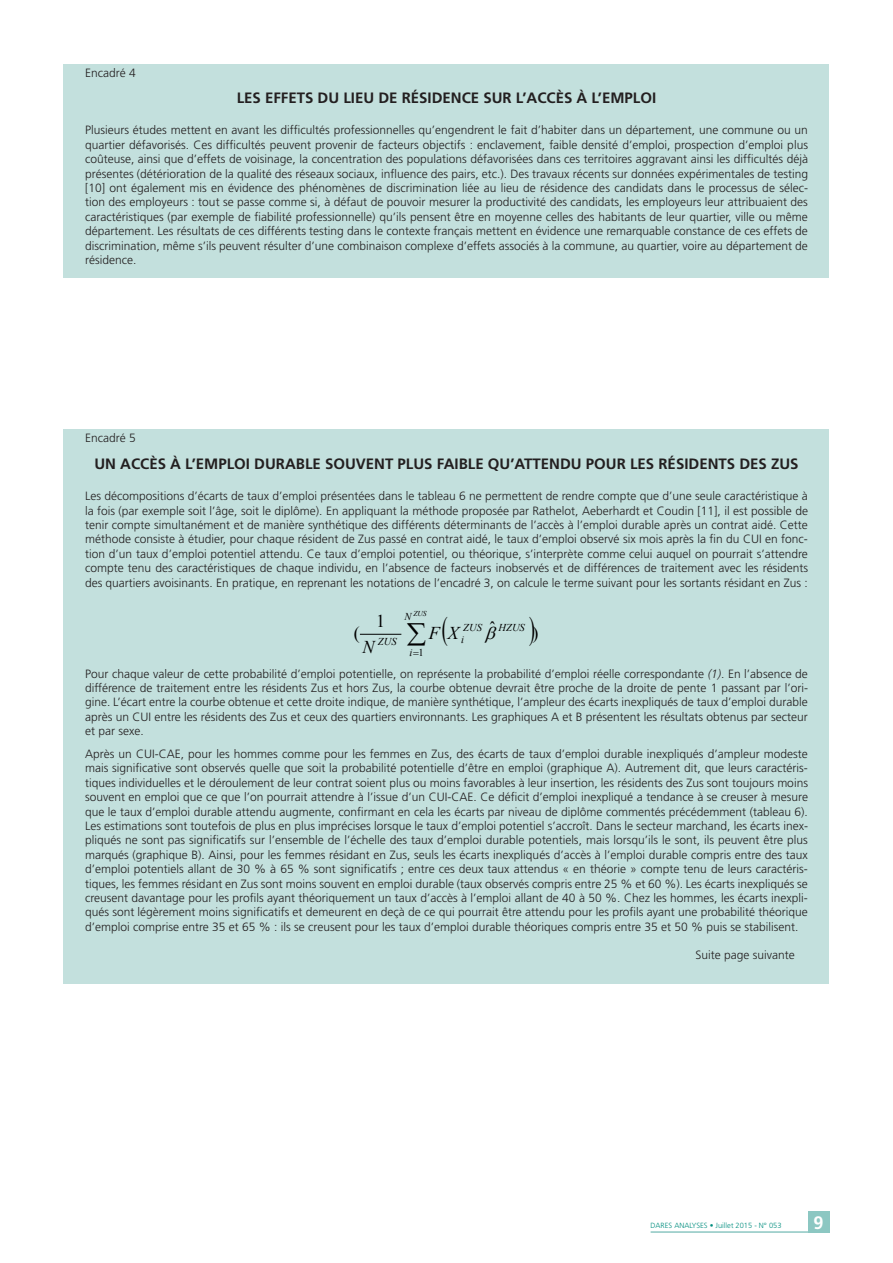
<style>
.page{position:relative;width:893px;height:1263px;background:#fff}
.page>*{position:absolute;margin:0;border:0;box-sizing:border-box;transform-origin:0 0}
.t1{font:18px "Times New Roman";color:#000}
.t2{font:italic 18px "Times New Roman";color:#000}
.t3{font:700 18px "Frutiger";color:#fff}
.t4{font:700 15px "Frutiger";color:#231f20}
.t5{font:300 12px/14.4px "Frutiger";color:#231f20;text-align:justify}
.t6{font:italic 10.5px "Times New Roman";color:#000}
.t7{font:10.5px "Times New Roman";color:#000}
.t8{font:300 7.5px "Frutiger";color:#008e7f}
.t9{font:italic 7.5px "Times New Roman";color:#000}
.s1{font-style:italic}
</style>
<div class="page">
<div style="left:64px;top:64px;width:765px;height:213px;background:#c3e0dd"></div>
<div style="left:64px;top:429px;width:765px;height:554px;background:#c3e0dd"></div>
<hr style="left:360px;top:634px;width:41px;height:1px;background:#000">
<div style="left:808px;top:1211px;width:21px;height:22px;background:#8cc7c2"></div>
<hr style="left:651px;top:1231px;width:178px;height:2px;background:#8cc7c2">
<p class="t5" style="left:85px;top:65px;width:52px">Encadré 4</p>
<p class="t4" style="left:237px;top:89px;width:301px">LES EFFETS DU LIEU DE RÉSIDENCE SUR L’ACC</p>
<p class="t4" style="left:556px;top:89px;width:102px">ÈS À L’EMPLOI</p>
<p class="t5" style="left:85px;top:123px;width:724px">Plusieurs études mettent en avant les difficultés professionnelles qu’engendrent le fait d’habiter dans un département, une commune ou un quartier défavorisés. Ces difficultés peuvent provenir de facteurs objectifs : enclavement, faible densité d’emploi, prospection d’emploi plus coûteuse, ainsi que d’effets de voisinage, la concentration des populations défavorisées dans ces territoires aggravant ainsi les difficultés déjà présentes (détérioration de la qualité des réseaux sociaux, influence des pairs, etc.). Des travaux récents sur données expérimentales de testing [10] ont également mis en évidence des phénomènes de discrimination liée au lieu de résidence des candidats dans le processus de sélec&shy;tion des employeurs : tout se passe comme si, à défaut de pouvoir mesurer la productivité des candidats, les employeurs leur attribuaient des caractéristiques (par exemple de fiabilité professionnelle) qu’ils pensent être en moyenne celles des habitants de leur quartier, ville ou même département. Les résultats de ces différents testing dans le contexte français mettent en évidence une remarquable constance de ces effets de discrimination, même s’ils peuvent résulter d’une combinaison complexe d’effets associés à la commune, au quartier, voire au département de résidence.</p>
<p class="t5" style="left:85px;top:431px;width:52px">Encadré 5</p>
<p class="t4" style="left:94px;top:455px;width:706px">U N ACCÈS À L’EMPLOI DURABLE SOUVENT PLUS FAIBLE QU’ATTENDU POUR LES RÉSIDENTS DES ZUS</p>
<p class="t5" style="left:85px;top:489px;width:724px">Les décompositions d’écarts de taux d’emploi présentées dans le tableau 6 ne permettent de rendre compte que d’une seule caractéristique à la fois (par exemple soit l’âge, soit le diplôme). En appliquant la méthode proposée par Rathelot, Aeberhardt et Coudin [11], il est possible de tenir compte simultanément et de manière synthétique des différents déterminants de l’accès à l’emploi durable après un contrat aidé. Cette méthode consiste à étudier, pour chaque résident de Zus passé en contrat aidé, le taux d’emploi observé six mois après la fin du CUI en fonc&shy;tion d’un taux d’emploi potentiel attendu. Ce taux d’emploi potentiel, ou théorique, s’interprète comme celui auquel on pourrait s’attendre compte tenu des caractéristiques de chaque individu, en l’absence de facteurs inobservés et de différences de traitement avec les résidents des quartiers avoisinants. En pratique, en reprenant les notations de l’encadré 3, on calcule le terme suivant pour les sortants résidant en Zus :</p>
<p class="t9" style="left:413px;top:608px;width:15px">ZUS</p>
<p class="t6" style="left:405px;top:610px;width:9px">N</p>
<p class="t6" style="left:410px;top:645px;width:4px">i</p>
<h1 class="t1" style="left:376px;top:609px;width:10px">1</h1>
<h1 class="t1" style="left:490px;top:616px;width:7px">ˆ</h1>
<p class="t6" style="left:463px;top:620px;width:20px">ZUS</p>
<p class="t6" style="left:499px;top:620px;width:28px">HZUS</p>
<h1 class="t1" style="left:354px;top:621px;width:7px">(</h1>
<h1 class="t1" style="left:533px;top:621px;width:7px">)</h1>
<p class="t6" style="left:378px;top:634px;width:20px">ZUS</p>
<h1 class="t2" style="left:429px;top:620px;width:37px">FX<sub>i</sub></h1>
<h1 class="t2" style="left:362px;top:635px;width:14px">N</h1>
<p class="t7" style="left:418px;top:645px;width:7px">1</p>
<p class="t5" style="left:85px;top:666px;width:724px">Pour chaque valeur de cette probabilité d’emploi potentielle, on représente la probabilité d’emploi réelle correspondante <span class="s1">(1)</span>. En l’absence de différence de traitement entre les résidents Zus et hors Zus, la courbe obtenue devrait être proche de la droite de pente 1 passant par l’ori&shy;gine. L’écart entre la courbe obtenue et cette droite indique, de manière synthétique, l’ampleur des écarts inexpliqués de taux d’emploi durable après un CUI entre les résidents des Zus et ceux des quartiers environnants. Les graphiques A et B présentent les résultats obtenus par secteur et par sexe.</p>
<p class="t5" style="left:85px;top:747px;width:724px">Après un CUI-CAE, pour les hommes comme pour les femmes en Zus, des écarts de taux d’emploi durable inexpliqués d’ampleur modeste mais significative sont observés quelle que soit la probabilité potentielle d’être en emploi (graphique A). Autrement dit, que leurs caractéris&shy;tiques individuelles et le déroulement de leur contrat soient plus ou moins favorables à leur insertion, les résidents des Zus sont toujours moins souvent en emploi que ce que l’on pourrait attendre à l’issue d’un CUI-CAE. Ce déficit d’emploi inexpliqué a tendance à se creuser à mesure que le taux d’emploi durable attendu augmente, confirmant en cela les écarts par niveau de diplôme commentés précédemment (tableau 6).<br>Les estimations sont toutefois de plus en plus imprécises lorsque le taux d’emploi potentiel s’accroît. Dans le secteur marchand, les écarts inex&shy;pliqués ne sont pas significatifs sur l’ensemble de l’échelle des taux d’emploi durable potentiels, mais lorsqu’ils le sont, ils peuvent être plus marqués (graphique B). Ainsi, pour les femmes résidant en Zus, seuls les écarts inexpliqués d’accès à l’emploi durable compris entre des taux d’emploi potentiels allant de 30 % à 65 % sont significatifs ; entre ces deux taux attendus « en théorie » compte tenu de leurs caractéris&shy;tiques, les femmes résidant en Zus sont moins souvent en emploi durable (taux observés compris entre 25 % et 60 %). Les écarts inexpliqués se creusent davantage pour les profils ayant théoriquement un taux d’accès à l’emploi allant de 40 à 50 %. Chez les hommes, les écarts inexpli&shy;qués sont légèrement moins significatifs et demeurent en deçà de ce qui pourrait être attendu pour les profils ayant une probabilité théorique d’emploi comprise entre 35 et 65 % : ils se creusent pour les taux d’emploi durable théoriques compris entre 35 et 50 % puis se stabilisent.</p>
<p class="t5" style="left:696px;top:948px;width:101px">Suite page suivante</p>
<p class="t8" style="left:651px;top:1221px;width:132px">DARES ANALYSES • Juillet 2015 - N° 053</p>
<h1 class="t3" style="left:813px;top:1212px;width:12px">9</h1>
</div>
